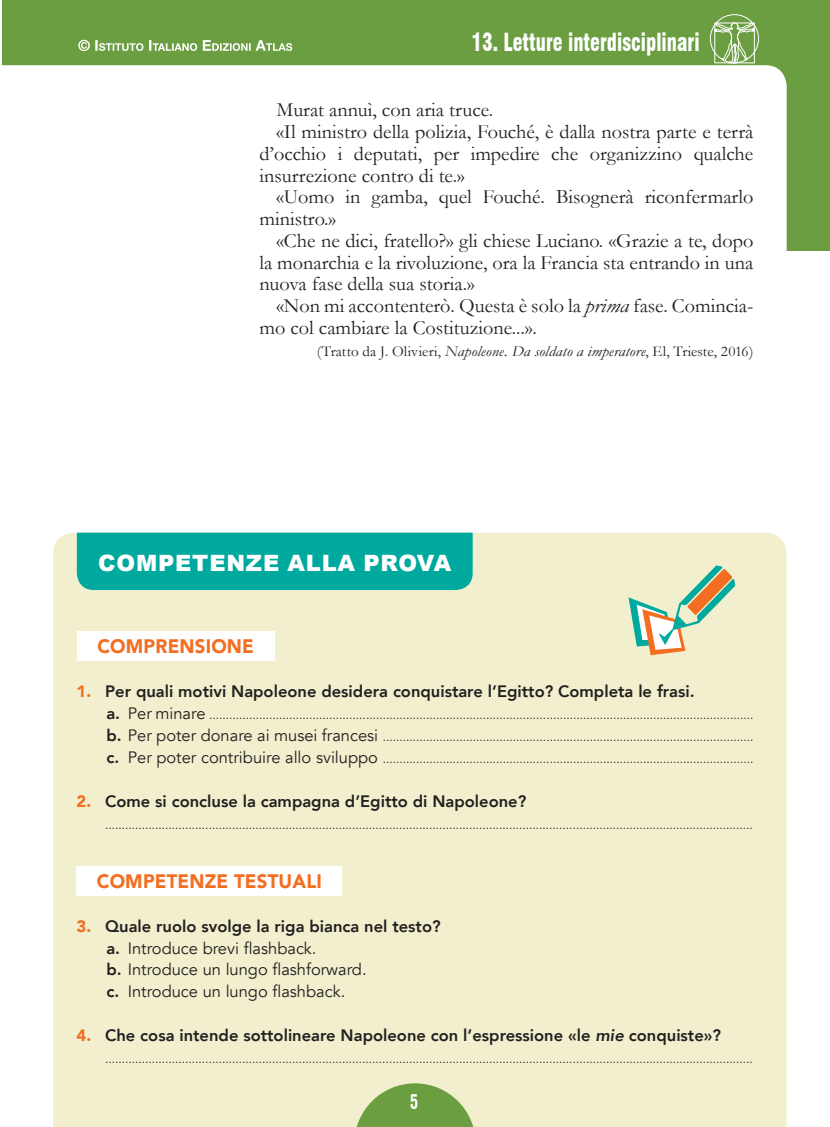
<style>
.page{position:relative;width:830px;height:1127px;background:#fff}
.page>*{position:absolute;margin:0;border:0;box-sizing:border-box;transform-origin:0 0}
.t1{font:900 condensed 24.3px "Swiss 721 BT";color:#fff;scale:.82 1}
.t2{font:900 22.5px "Arial";letter-spacing:.035em;color:#fff}
.t3{font:20.25px "Garamond";color:#231f20}
.t4{font:700 condensed 19.8px "Swiss 721 BT";color:#fff;scale:.82 1}
.t5{font:900 19.5px "Avenir";letter-spacing:.01em;color:#f36e21;scale:.95 1}
.t6{font:800 16.5px "Avenir";color:#231f20}
.t7{font:16.5px/21.9px "Avenir";color:#231f20}
.t8{font:15px "Garamond";letter-spacing:.005em;color:#231f20}
.t9{font:12px/21.9px "Avenir";color:#231f20;text-align:justify}
.s1{font-style:italic}
.s2{font-weight:900;color:#f36e21}
.s3{font-weight:800;font-size:16.5px}
.s4{font-size:16.5px}
.s5{font-weight:800}
</style>
<div class="page">
<div style="left:2px;top:0;width:827px;height:251px;background:#6b9e41"></div>
<svg style="left:2px;top:65px;width:784px;height:468px"></svg>
<svg style="left:713px;top:22px;width:42px;height:42px"></svg>
<div style="left:714px;top:23px;width:40px;height:40px;border:1px solid #fff"></div>
<div style="left:709px;top:14px;width:49px;height:49px;border:1px solid #fff;border-radius:50%"></div>
<div style="left:53px;top:533px;width:733px;height:594px;background:#f1efcd"></div>
<div style="left:77px;top:533px;width:395px;height:57px;background:#00a99d"></div>
<svg style="left:628px;top:565px;width:107px;height:90px;background:#d0d6b5"></svg>
<div style="left:77px;top:632px;width:197px;height:29px;background:#fff"></div>
<div style="left:77px;top:867px;width:265px;height:29px;background:#fff"></div>
<svg style="left:354px;top:1083px;width:121px;height:44px;background:#92b66a"></svg>
<svg style="left:78px;top:40px;width:214px;height:11px"></svg>
<h1 class="t1" style="left:471px;top:28px;width:279px">13. Letture interdisciplinari</h1>
<h3 class="t3" style="left:276px;top:96px;width:218px">Murat annuì, con aria truce.</h3>
<h3 class="t3" style="left:276px;top:118px;width:478px">«Il ministro della polizia, Fouché, è dalla nostra parte e terrà</h3>
<h3 class="t3" style="left:259px;top:140px;width:495px">d’occhio i deputati, per impedire che organizzino qualche</h3>
<h3 class="t3" style="left:259px;top:162px;width:206px">insurrezione contro di te.»</h3>
<h3 class="t3" style="left:276px;top:183px;width:478px">«Uomo in gamba, quel Fouché. Bisognerà riconfermarlo</h3>
<h3 class="t3" style="left:259px;top:205px;width:78px">ministro.»</h3>
<h3 class="t3" style="left:276px;top:227px;width:478px">«Che ne dici, fratello?» gli chiese Luciano. «Grazie a te, dopo</h3>
<h3 class="t3" style="left:259px;top:249px;width:495px">la monarchia e la rivoluzione, ora la Francia sta entrando in una</h3>
<h3 class="t3" style="left:259px;top:270px;width:216px">nuova fase della sua storia.»</h3>
<h3 class="t3" style="left:276px;top:292px;width:478px">«Non mi accontenterò. Questa è solo la <span class="s1">prima</span> fase. Comincia-</h3>
<h3 class="t3" style="left:259px;top:314px;width:279px">mo col cambiare la Costituzione...».</h3>
<p class="t8" style="left:317px;top:341px;width:438px">(Tratto da J. Olivieri, <span class="s1">Napoleone. Da soldato a imperatore</span>, El, Trieste, 2016)</p>
<h2 class="t2" style="left:98px;top:547px;width:78px">COMPETEN</h2>
<h2 class="t2" style="left:246px;top:547px;width:190px">ZE ALLA PROVA</h2>
<h3 class="t5" style="left:97px;top:630px;width:166px">COMPRENSIONE</h3>
<h3 class="t6" style="left:77px;top:676px;width:619px"><span class="s2">1.</span> Per quali motivi Napoleone desidera conquistare l’Egitto? Completa le frasi.</h3>
<p class="t9" style="left:106px;top:704px;width:648px"><span class="s3">a.</span> <span class="s4">Per minare</span> ................................................................................................................................................................... <span class="s3">b.</span> <span class="s4">Per poter donare ai musei francesi</span> ............................................................................................................... <span class="s3">c.</span> <span class="s4">Per poter contribuire allo sviluppo</span> ...............................................................................................................</p>
<h3 class="t6" style="left:77px;top:786px;width:451px"><span class="s2">2.</span> Come si concluse la campagna d’Egitto di Napoleone?</h3>
<p class="t9" style="left:105px;top:814px;width:649px">..................................................................................................................................................................................................</p>
<h3 class="t5" style="left:97px;top:864px;width:238px">COMPETENZE TESTUALI</h3>
<h3 class="t7" style="left:106px;top:915px;width:335px;text-indent:-30px"><span class="s2">3.</span> <span class="s5">Quale ruolo svolge la riga bianca nel testo? a.</span> Introduce brevi flashback.<br><span class="s5">b.</span> Introduce un lungo flashforward.<br><span class="s5">c.</span> Introduce un lungo flashback.</h3>
<h3 class="t6" style="left:77px;top:1020px;width:645px"><span class="s2">4.</span> Che cosa intende sottolineare Napoleone con l’espressione «le <span class="s1">mie</span> conquiste»?</h3>
<p class="t9" style="left:105px;top:1048px;width:649px">..................................................................................................................................................................................................</p>
<h3 class="t4" style="left:410px;top:1090px;width:11px">5</h3>
</div>
